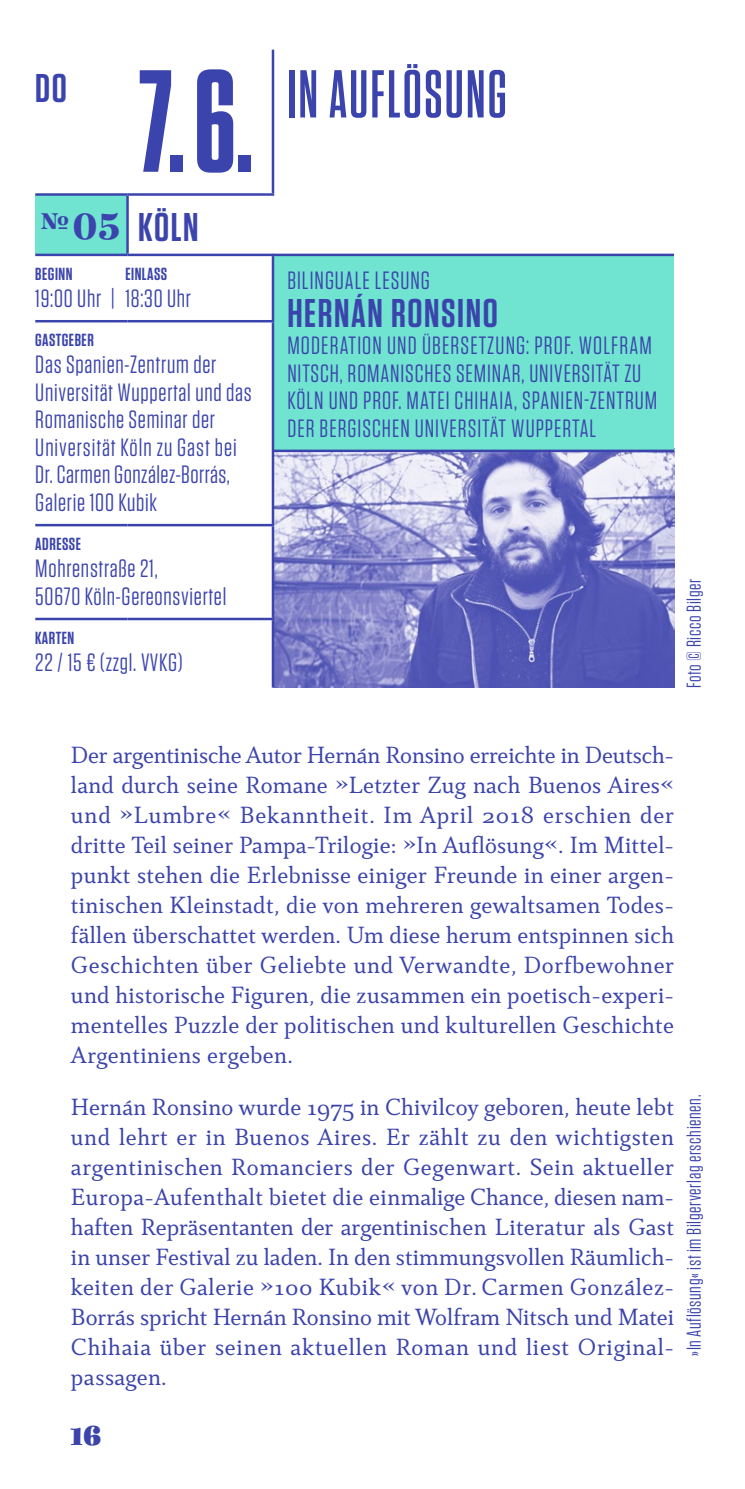
<style>
.page{position:relative;width:745px;height:1489px;background:#fff}
.page>*{position:absolute;margin:0;border:0;box-sizing:border-box;transform-origin:0 0}
.t1{font:700 145px "Tungsten Condensed";color:#3b44ac}
.t2{font:600 67.5px "Tungsten Condensed";letter-spacing:.04em;color:#3b44ac}
.t3{font:600 40px "Tungsten";letter-spacing:.04em;color:#3b44ac}
.t4{font:900 30px "Ingeborg";color:#3b44ac}
.t5{font:26.25px/30px "Cultura New";letter-spacing:.015em;color:#3b44ac;text-align:justify}
.t6{font:25px/27.5px "Tungsten";letter-spacing:.03em;color:#3b44ac}
.t7{font:20px "Tungsten";letter-spacing:.03em;color:#3b44ac}
.t8{font:600 17.5px "Tungsten";letter-spacing:.03em;color:#3b44ac}
.s1{font-family:"Ingeborg";font-weight:800}
</style>
<div class="page">
<img style="left:274px;top:452px;width:399px;height:235px">
<div style="left:273px;top:255px;width:400px;height:196px;background:#71e4d1"></div>
<hr style="left:273px;top:254px;width:400px;height:2px;background:#3b44ac">
<hr style="left:273px;top:449px;width:400px;height:3px;background:#3b44ac">
<div style="left:35px;top:194px;width:92px;height:61px;background:#71e4d1"></div>
<hr style="left:35px;top:320px;width:92px;height:2px;background:#3b44ac">
<hr style="left:127px;top:320px;width:147px;height:2px;background:#3b44ac">
<hr style="left:35px;top:524px;width:92px;height:2px;background:#3b44ac">
<hr style="left:127px;top:524px;width:147px;height:2px;background:#3b44ac">
<hr style="left:35px;top:617px;width:92px;height:3px;background:#3b44ac">
<hr style="left:127px;top:617px;width:147px;height:3px;background:#3b44ac">
<hr style="left:35px;top:254px;width:92px;height:2px;background:#3b44ac">
<hr style="left:127px;top:254px;width:147px;height:2px;background:#3b44ac">
<hr style="left:271px;top:256px;width:3px;height:64px;background:#3b44ac">
<hr style="left:271px;top:322px;width:3px;height:202px;background:#3b44ac">
<hr style="left:271px;top:526px;width:3px;height:91px;background:#3b44ac">
<hr style="left:271px;top:620px;width:3px;height:67px;background:#3b44ac">
<hr style="left:271px;top:50px;width:3px;height:143px;background:#3b44ac">
<hr style="left:35px;top:193px;width:92px;height:3px;background:#3b44ac">
<hr style="left:126px;top:196px;width:3px;height:58px;background:#3b44ac">
<hr style="left:127px;top:193px;width:147px;height:3px;background:#3b44ac">
<h3 class="t3" style="left:35px;top:67px;width:33px">DO</h3>
<h1 class="t1" style="left:138px;top:51px;width:115px">7. 6.</h1>
<h3 class="t3" style="left:41px;top:206px;width:159px"><sup>№</sup><span class="s1">05</span> KÖLN</h3>
<p class="t8" style="left:35px;top:264px;width:39px">BEGINN</p>
<p class="t8" style="left:125px;top:264px;width:43px">EINLASS</p>
<p class="t6" style="left:35px;top:285px;width:157px">19:00 Uhr | 18:30 Uhr</p>
<p class="t8" style="left:35px;top:330px;width:60px">GASTGEBER</p>
<p class="t6" style="left:35px;top:351px;width:218px">Das Spanien-Zentrum der<br>Universität Wuppertal und das<br>Romanische Seminar der<br>Universität Köln zu Gast bei<br>Dr. Carmen González-Borrás,<br>Galerie 100 Kubik</p>
<p class="t8" style="left:35px;top:534px;width:47px">ADRESSE</p>
<p class="t6" style="left:35px;top:555px;width:192px">Mohrenstraße 21,<br>50670 Köln-Gereonsviertel</p>
<p class="t8" style="left:35px;top:628px;width:40px">KARTEN</p>
<p class="t6" style="left:35px;top:649px;width:149px">22 / 15 € (zzgl. VVKG)</p>
<h2 class="t2" style="left:287px;top:61px;width:220px">IN AUFLÖSUNG</h2>
<p class="t6" style="left:287px;top:267px;width:144px">BILINGUALE LESUNG</p>
<h3 class="t3" style="left:287px;top:291px;width:212px">HERNÁN RONSINO</h3>
<p class="t6" style="left:287px;top:332px;width:371px">MODERATION UND ÜBERSETZUNG: PROF. WOLFRAM NITSCH, ROMANISCHES SEMINAR, UNIVERSITÄT ZU KÖLN UND PROF. MATEI CHIHAIA, SPANIEN-ZENTRUM DER BERGISCHEN UNIVERSITÄT WUPPERTAL</p>
<p class="t7" style="left:683px;top:688px;width:111px;rotate:-90deg">Foto © Ricco Bilger</p>
<p class="t5" style="left:71px;top:739px;width:604px">Der argentinische Autor Hernán Ronsino erreichte in Deutsch&shy;land durch seine Romane »Letzter Zug nach Buenos Aires« und »Lumbre« Bekanntheit. Im April 2018 erschien der dritte Teil seiner Pampa-Trilogie: »In Auflösung«. Im Mittel&shy;punkt stehen die Erlebnisse einiger Freunde in einer argen&shy;tinischen Kleinstadt, die von mehreren gewaltsamen Todes&shy;fällen überschattet werden. Um diese herum entspinnen sich Geschichten über Geliebte und Verwandte, Dorfbewohner und historische Figuren, die zusammen ein poetisch-experi&shy;mentelles Puzzle der politischen und kulturellen Geschichte Argentiniens ergeben.</p>
<p class="t5" style="left:71px;top:1092px;width:604px">Hernán Ronsino wurde 1975 in Chivilcoy geboren, heute lebt und lehrt er in Buenos Aires. Er zählt zu den wichtigsten argentinischen Romanciers der Gegenwart. Sein aktueller Europa-Aufenthalt bietet die einmalige Chance, diesen nam&shy;haften Repräsentanten der argentinischen Literatur als Gast in unser Festival zu laden. In den stimmungsvollen Räumlich&shy;keiten der Galerie »100 Kubik« von Dr. Carmen González-Borrás spricht Hernán Ronsino mit Wolfram Nitsch und Matei Chihaia über seinen aktuellen Roman und liest Original&shy;passagen.</p>
<p class="t7" style="left:683px;top:1355px;width:262px;rotate:-90deg">»In Auflösung« ist im Bilgerverlag erschienen.</p>
<p class="t4" style="left:71px;top:1416px;width:32px">16</p>
</div>
